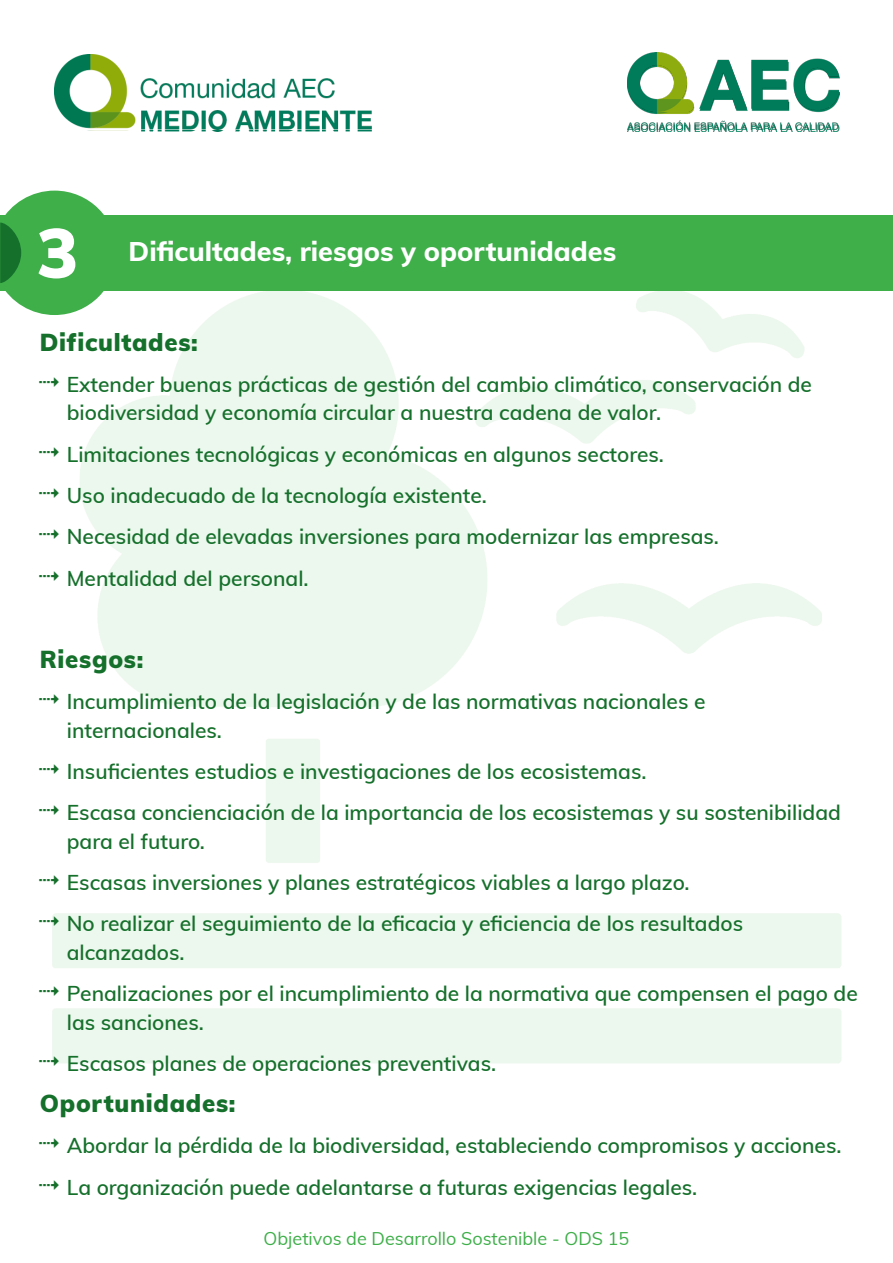
<style>
.page{position:relative;width:893px;height:1263px;background:#fff}
.page>*{position:absolute;margin:0;border:0;box-sizing:border-box;transform-origin:0 0}
.t1{font:900 69px "Muli";color:#fff}
.t2{font:800 27px "Muli";color:#fff}
.t3{font:900 24px "Muli";letter-spacing:.03em;color:#15702b}
.t4{font:600 21px/41.2px "Muli";color:#15702b}
.t5{font:18px "Muli";color:#3eaf49}
</style>
<div class="page">
<img style="left:627px;top:130px;width:212px;height:2px">
<div style="left:0;top:215px;width:893px;height:76px;background:#3eaf49"></div>
<svg style="left:0;top:191px;width:104px;height:124px"></svg>
<img style="left:54px;top:54px;width:317px;height:76px">
<img style="left:627px;top:52px;width:212px;height:78px">
<svg style="left:52px;top:916px;width:7px;height:10px"></svg>
<svg style="left:52px;top:1056px;width:7px;height:7px"></svg>
<h1 class="t1" style="left:37px;top:202px;width:43px">3</h1>
<p class="t2" style="left:129px;top:232px;width:489px">Dificultades, riesgos y oportunidades</p>
<p class="t3" style="left:40px;top:324px;width:160px">Dificultades:</p>
<p class="t4" style="left:67px;top:369px;width:747px;line-height:28.5px">Extender buenas prácticas de gestión del cambio climático, conservación de biodiversidad y economía circular a nuestra cadena de valor.</p>
<p class="t4" style="left:67px;top:432px;width:654px">Limitaciones tecnológicas y económicas en algunos sectores.<br>Uso inadecuado de la tecnología existente.<br>Necesidad de elevadas inversiones para modernizar las empresas.<br>Mentalidad del personal.</p>
<p class="t3" style="left:40px;top:642px;width:105px">Riesgos:</p>
<p class="t4" style="left:67px;top:686px;width:640px;line-height:28.5px">Incumplimiento de la legislación y de las normativas nacionales e internacionales.</p>
<p class="t4" style="left:67px;top:750px;width:776px">Insuficientes estudios e investigaciones de los ecosistemas.<br>Escasa concienciación de la importancia de los ecosistemas y su sostenibilidad</p>
<p class="t4" style="left:67px;top:820px;width:678px">para el futuro.<br>Escasas inversiones y planes estratégicos viables a largo plazo.<br>No realizar el seguimiento de la eficacia y eficiencia de los resultados</p>
<p class="t4" style="left:67px;top:931px;width:792px">alcanzados.<br>Penalizaciones por el incumplimiento de la normativa que compensen el pago de</p>
<p class="t4" style="left:67px;top:1000px;width:431px">las sanciones.<br>Escasos planes de operaciones preventivas.</p>
<p class="t3" style="left:40px;top:1086px;width:197px">Oportunidades:</p>
<p class="t4" style="left:67px;top:1124px;width:776px">Abordar la pérdida de la biodiversidad, estableciendo compromisos y acciones.<br>La organización puede adelantarse a futuras exigencias legales.</p>
<p class="t5" style="left:264px;top:1225px;width:367px">Objetivos de Desarrollo Sostenible - ODS 15</p>
</div>
